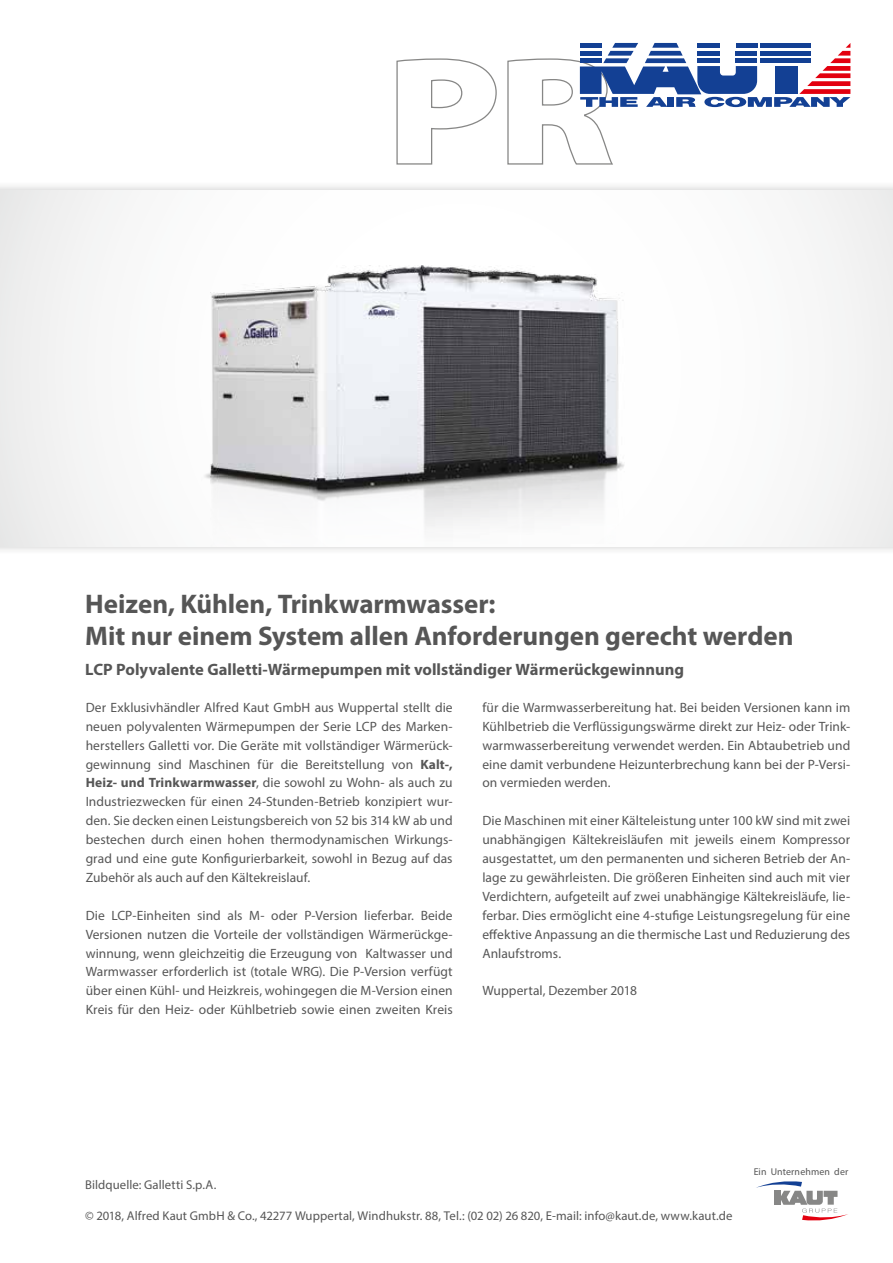
<style>
.page{position:relative;width:893px;height:1263px;background:#fff}
.page>*{position:absolute;margin:0;border:0;box-sizing:border-box;transform-origin:0 0}
.t1{font:700 27px/32.4px "Myriad Pro";letter-spacing:-.005em;color:#565656}
.t2{font:700 16.5px "Myriad Pro";color:#565656}
.t3{font:13.5px/18.9px "Myriad Pro";letter-spacing:.005em;color:#565656;text-align:justify}
.t4{font:12.75px "Myriad Pro";letter-spacing:.005em;color:#565656}
.t5{font:9.9px "Myriad Pro";letter-spacing:.015em;color:#565656}
.s1{font-weight:700}
</style>
<div class="page">
<svg style="left:396px;top:58px;width:101px;height:107px"></svg>
<svg style="left:507px;top:43px;width:343px;height:122px"></svg>
<svg style="left:756px;top:1181px;width:92px;height:39px"></svg>
<div style="left:0;top:181px;width:893px;height:375px;background:#1a1a18;opacity:.23"></div>
<div style="left:0;top:191px;width:893px;height:355px;background:#f9fafa"></div>
<img style="left:205px;top:265px;width:419px;height:255px">
<h1 class="t1" style="left:85px;top:587px;width:710px">Heizen, Kühlen, Trinkwarmwasser:<br>Mit nur einem System allen Anforderungen gerecht werden</h1>
<p class="t2" style="left:85px;top:659px;width:600px">LCP Polyvalente Galletti-Wärmepumpen mit vollständiger Wärmerückgewinnung</p>
<p class="t3" style="left:86px;top:698px;width:368px">Der Exklusivhändler Alfred Kaut GmbH aus Wuppertal stellt die neuen polyvalenten Wärmepumpen der Serie LCP des Marken&shy;herstellers Galletti vor. Die Geräte mit vollständiger Wärmerück&shy;gewinnung sind Maschinen für die Bereitstellung von <span class="s1">Kalt-, Heiz- und Trinkwarmwasser</span>, die sowohl zu Wohn- als auch zu Industriezwecken für einen 24-Stunden-Betrieb konzipiert wur&shy;den. Sie decken einen Leistungsbereich von 52 bis 314 kW ab und bestechen durch einen hohen thermodynamischen Wirkungs&shy;grad und eine gute Konfigurierbarkeit, sowohl in Bezug auf das Zubehör als auch auf den Kältekreislauf.</p>
<p class="t3" style="left:86px;top:905px;width:368px">Die LCP-Einheiten sind als M- oder P-Version lieferbar. Beide Versionen nutzen die Vorteile der vollständigen Wärmerückge&shy;winnung, wenn gleichzeitig die Erzeugung von Kaltwasser und Warmwasser erforderlich ist (totale WRG). Die P-Version verfügt über einen Kühl- und Heizkreis, wohingegen die M-Version einen Kreis für den Heiz- oder Kühlbetrieb sowie einen zweiten Kreis</p>
<p class="t3" style="left:482px;top:698px;width:369px">für die Warmwasserbereitung hat. Bei beiden Versionen kann im Kühlbetrieb die Verflüssigungswärme direkt zur Heiz- oder Trink&shy;warmwasserbereitung verwendet werden. Ein Abtaubetrieb und eine damit verbundene Heizunterbrechung kann bei der P-Versi&shy;on vermieden werden.</p>
<p class="t3" style="left:482px;top:811px;width:369px">Die Maschinen mit einer Kälteleistung unter 100 kW sind mit zwei unabhängigen Kältekreisläufen mit jeweils einem Kompressor ausgestattet, um den permanenten und sicheren Betrieb der An&shy;lage zu gewährleisten. Die größeren Einheiten sind auch mit vier Verdichtern, aufgeteilt auf zwei unabhängige Kältekreisläufe, lie&shy;ferbar. Dies ermöglicht eine 4-stufige Leistungsregelung für eine effektive Anpassung an die thermische Last und Reduzierung des Anlaufstroms.</p>
<p class="t3" style="left:482px;top:981px;width:156px">Wuppertal, Dezember 2018</p>
<p class="t4" style="left:85px;top:1177px;width:133px">Bildquelle: Galletti S.p.A.</p>
<p class="t4" style="left:85px;top:1207px;width:649px">© 2018, Alfred Kaut GmbH &amp; Co., 42277 Wuppertal, Windhukstr. 88, Tel.: (02 02) 26 820, E-mail: info@kaut.de, www.kaut.de</p>
<p class="t5" style="left:754px;top:1165px;width:96px">Ein Unternehmen der</p>
</div>
